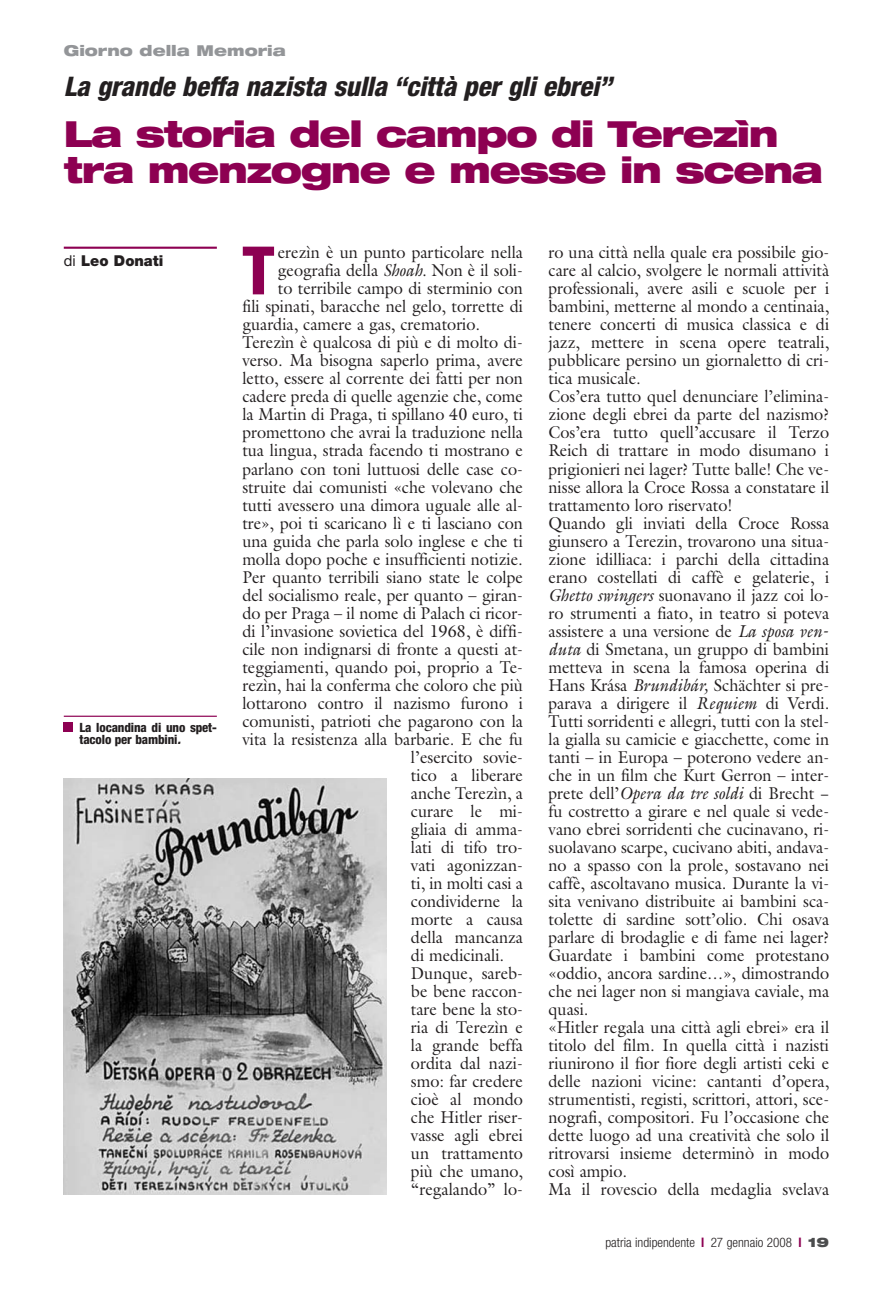
<style>
.page{position:relative;width:893px;height:1297px;background:#fff}
.page>*{position:absolute;margin:0;border:0;box-sizing:border-box;transform-origin:0 0}
.t1{font:800 condensed 66.9px "Helvetica Neue";color:#8d0052}
.t2{font:900 expanded 36px/36px "Helvetica Neue";letter-spacing:-.04em;color:#8d0052}
.t3{font:italic 800 condensed 27px "Helvetica Neue";color:#231f20}
.t4{font:17.25px/18px "Galliard";color:#231f20;scale:.94 1}
.t5{font:900 expanded 15px "Helvetica Neue";color:#939598}
.t6{font:900 15px "Helvetica Neue";color:#231f20}
.t7{font:300 condensed 13.2px "Helvetica Neue";color:#231f20}
.t8{font:800 condensed 12.75px/12.8px "Helvetica Neue";letter-spacing:-.01em;color:#231f20}
.s1{font-weight:400}
.s2{font-style:italic}
.s3{font-weight:700;color:#8d0052}
.s4{font-weight:900;font-stretch:expanded;color:#4b4c4d}
</style>
<div class="page">
<img style="left:64px;top:778px;width:323px;height:417px">
<hr style="left:64px;top:716px;width:153px;height:1px;background:#8d0052">
<div style="left:64px;top:723px;width:9px;height:9px;background:#8d0052"></div>
<hr style="left:64px;top:247px;width:153px;height:2px;background:#8d0052">
<p class="t5" style="left:64px;top:45px;width:223px">Giorno della Memoria</p>
<h3 class="t3" style="left:64px;top:77px;width:555px">La grande beffa nazista sulla “città per gli ebrei”</h3>
<h2 class="t2" style="left:64px;top:119px;width:761px">La storia del campo di Terezìn tra menzogne e messe in scena</h2>
<p class="t6" style="left:64px;top:255px;width:101px"><span class="s1">di</span> Leo Donati</p>
<p class="t8" style="left:80px;top:722px;width:139px">La locandina di uno spet&shy;tacolo per bambini<span class="s2">.</span></p>
<h1 class="t1" style="left:242px;top:247px;width:34px">T</h1>
<p class="t4" style="left:278px;top:245px;width:262px">erezìn è un punto particolare nella</p>
<p class="t4" style="left:278px;top:263px;width:262px">geografia della <span class="s2">Shoah.</span> Non è il soli-</p>
<p class="t4" style="left:278px;top:281px;width:262px">to terribile campo di sterminio con</p>
<p class="t4" style="left:242px;top:299px;width:300px">fili spinati, baracche nel gelo, torrette di</p>
<p class="t4" style="left:242px;top:317px;width:254px">guardia, camere a gas, crematorio.</p>
<p class="t4" style="left:242px;top:335px;width:300px">Terezìn è qualcosa di più e di molto di-</p>
<p class="t4" style="left:242px;top:353px;width:300px">verso. Ma bisogna saperlo prima, avere</p>
<p class="t4" style="left:242px;top:371px;width:300px">letto, essere al corrente dei fatti per non</p>
<p class="t4" style="left:242px;top:389px;width:300px">cadere preda di quelle agenzie che, come</p>
<p class="t4" style="left:242px;top:407px;width:300px">la Martin di Praga, ti spillano 40 euro, ti</p>
<p class="t4" style="left:242px;top:425px;width:300px">promettono che avrai la traduzione nella</p>
<p class="t4" style="left:242px;top:443px;width:300px">tua lingua, strada facendo ti mostrano e</p>
<p class="t4" style="left:242px;top:461px;width:300px">parlano con toni luttuosi delle case co-</p>
<p class="t4" style="left:242px;top:479px;width:300px">struite dai comunisti «che volevano che</p>
<p class="t4" style="left:242px;top:497px;width:300px">tutti avessero una dimora uguale alle al-</p>
<p class="t4" style="left:242px;top:515px;width:300px">tre», poi ti scaricano lì e ti lasciano con</p>
<p class="t4" style="left:242px;top:533px;width:300px">una guida che parla solo inglese e che ti</p>
<p class="t4" style="left:242px;top:551px;width:300px">molla dopo poche e insufficienti notizie.</p>
<p class="t4" style="left:242px;top:569px;width:300px">Per quanto terribili siano state le colpe</p>
<p class="t4" style="left:242px;top:587px;width:300px">del socialismo reale, per quanto – giran-</p>
<p class="t4" style="left:242px;top:605px;width:300px">do per Praga – il nome di Palach ci ricor-</p>
<p class="t4" style="left:242px;top:623px;width:300px">di l’invasione sovietica del 1968, è diffi-</p>
<p class="t4" style="left:242px;top:641px;width:300px">cile non indignarsi di fronte a questi at-</p>
<p class="t4" style="left:242px;top:659px;width:300px">teggiamenti, quando poi, proprio a Te-</p>
<p class="t4" style="left:242px;top:677px;width:300px">rezìn, hai la conferma che coloro che più</p>
<p class="t4" style="left:242px;top:695px;width:300px">lottarono contro il nazismo furono i</p>
<p class="t4" style="left:242px;top:713px;width:300px">comunisti, patrioti che pagarono con la</p>
<p class="t4" style="left:242px;top:731px;width:300px">vita la resistenza alla barbarie. E che fu</p>
<p class="t4" style="left:411px;top:749px;width:121px">l’esercito sovie-</p>
<p class="t4" style="left:411px;top:767px;width:121px">tico a liberare</p>
<p class="t4" style="left:411px;top:786px;width:121px">anche Terezìn, a</p>
<p class="t4" style="left:411px;top:804px;width:121px">curare le mi-</p>
<p class="t4" style="left:411px;top:822px;width:121px">gliaia di amma-</p>
<p class="t4" style="left:411px;top:840px;width:121px">lati di tifo tro -</p>
<p class="t4" style="left:411px;top:858px;width:121px">vati agonizzan-</p>
<p class="t4" style="left:411px;top:876px;width:121px">ti, in molti casi a</p>
<p class="t4" style="left:411px;top:894px;width:121px">condividerne la</p>
<p class="t4" style="left:411px;top:912px;width:121px">morte a causa</p>
<p class="t4" style="left:411px;top:930px;width:121px">della mancanza</p>
<p class="t4" style="left:411px;top:948px;width:101px">di medicinali.</p>
<p class="t4" style="left:411px;top:966px;width:121px">Dunque, sareb-</p>
<p class="t4" style="left:411px;top:984px;width:121px">be bene raccon-</p>
<p class="t4" style="left:411px;top:1002px;width:121px">tare bene la sto-</p>
<p class="t4" style="left:411px;top:1020px;width:121px">ria di Terezìn e</p>
<p class="t4" style="left:411px;top:1038px;width:121px">la grande beffa</p>
<p class="t4" style="left:411px;top:1056px;width:121px">ordita dal nazi-</p>
<p class="t4" style="left:411px;top:1074px;width:121px">smo: far credere</p>
<p class="t4" style="left:411px;top:1092px;width:121px">cioè al mondo</p>
<p class="t4" style="left:411px;top:1110px;width:121px">che Hitler riser-</p>
<p class="t4" style="left:411px;top:1128px;width:121px">vasse agli ebrei</p>
<p class="t4" style="left:411px;top:1146px;width:121px">un trattamento</p>
<p class="t4" style="left:411px;top:1164px;width:121px">più che umano,</p>
<p class="t4" style="left:411px;top:1182px;width:121px">“regalando” lo-</p>
<p class="t4" style="left:549px;top:245px;width:300px">ro una città nella quale era possibile gio&shy;care al calcio, svolgere le normali attività professionali, avere asili e scuole per i bambini, metterne al mondo a centinaia, tenere concerti di musica classica e di jazz, mettere in scena opere teatrali, pubblicare persino un giornaletto di cri&shy;tica musicale.<br>Cos’era tutto quel denunciare l’elimina&shy;zione degli ebrei da parte del nazismo?<br>Cos’era tutto quell’accusare il Terzo Reich di trattare in modo disumano i prigionieri nei lager? Tutte balle! Che ve&shy;nisse allora la Croce Rossa a constatare il trattamento loro riservato!<br>Quando gli inviati della Croce Rossa giunsero a Terezin, trovarono una situa&shy;zione idilliaca: i parchi della cittadina erano costellati di caffè e gelaterie, i <span class="s2">Ghetto swingers</span> suonavano il jazz coi lo&shy;ro strumenti a fiato, in teatro si poteva assistere a una versione de <span class="s2">La sposa ven&shy;duta</span> di Smetana, un gruppo di bambini metteva in scena la famosa operina di Hans Krása <span class="s2">Brundibár,</span> Schächter si pre&shy;parava a dirigere il <span class="s2">Requiem</span> di Verdi.<br>Tutti sorridenti e allegri, tutti con la stel&shy;la gialla su camicie e giacchette, come in tanti – in Europa – poterono vedere an&shy;che in un film che Kurt Gerron – inter&shy;prete dell’<span class="s2">Opera da tre soldi</span> di Brecht − fu costretto a girare e nel quale si vede&shy;vano ebrei sorridenti che cucinavano, ri&shy;suolavano scarpe, cucivano abiti, andava&shy;no a spasso con la prole, sostavano nei caffè, ascoltavano musica. Durante la vi&shy;sita venivano distribuite ai bambini sca&shy;tolette di sardine sott’olio. Chi osava parlare di brodaglie e di fame nei lager?<br>Guardate i bambini come protestano «oddio, ancora sardine…», dimostrando che nei lager non si mangiava caviale, ma quasi.<br>«Hitler regala una città agli ebrei» era il titolo del film. In quella città i nazisti riunirono il fior fiore degli artisti ceki e delle nazioni vicine: cantanti d’opera, strumentisti, registi, scrittori, attori, sce&shy;nografi, compositori. Fu l’occasione che dette luogo ad una creatività che solo il ritrovarsi insieme determinò in modo così ampio.<br>Ma il rovescio della medaglia svelava</p>
<p class="t7" style="left:605px;top:1238px;width:225px">patria indipendente <span class="s3">l</span> 27 gennaio 2008 <span class="s3">l</span> <span class="s4">19</span></p>
</div>
